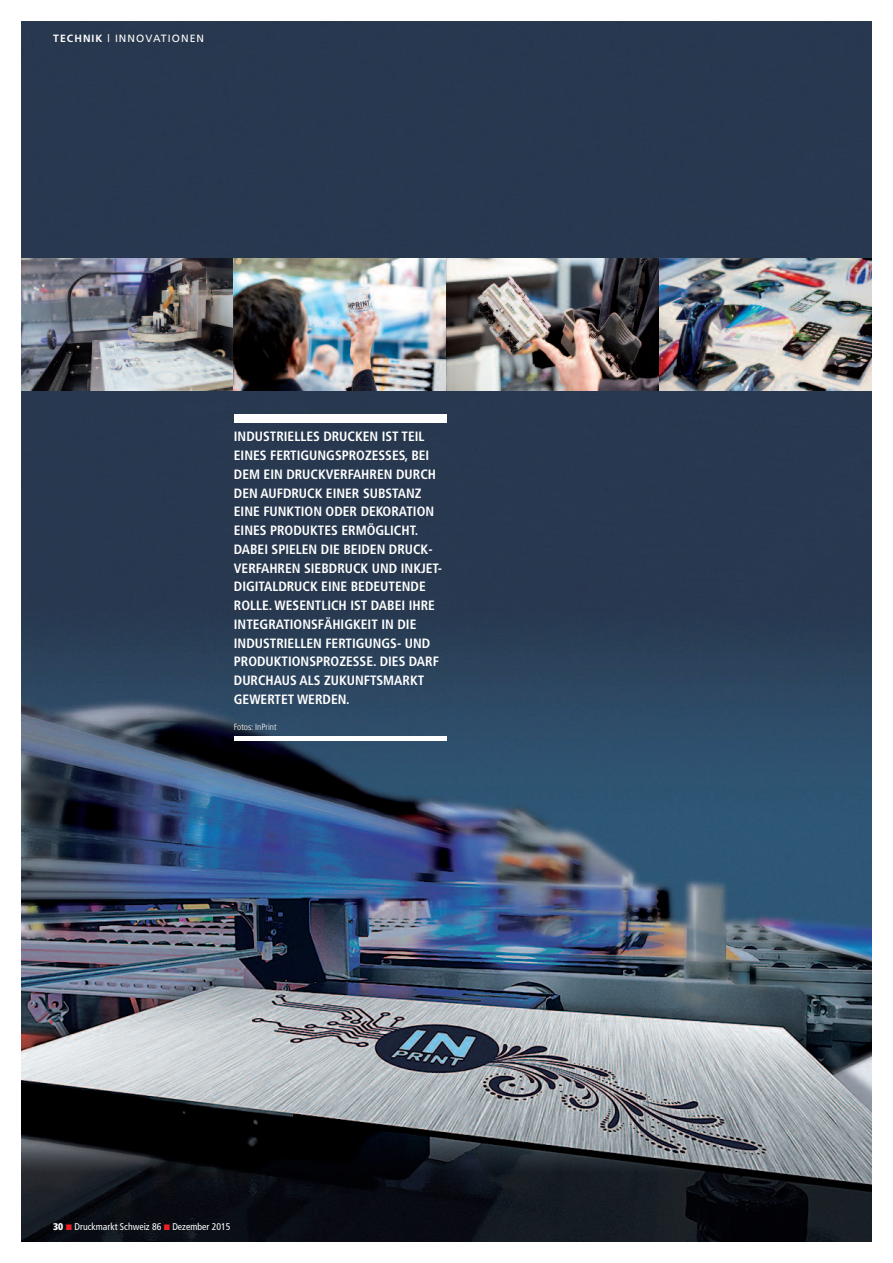
<style>
.page{position:relative;width:893px;height:1263px;background:#fff}
.page>*{position:absolute;margin:0;border:0;box-sizing:border-box;transform-origin:0 0}
.t1{font:700 condensed 13.5px/18.8px "Frutiger";color:#fff}
.t2{font:10.5px "Frutiger";letter-spacing:.1em;color:#fff}
.t3{font:condensed 9.75px "Frutiger";color:#fff}
.t4{font:300 condensed 9px "Frutiger";color:#fff}
.s1{font-weight:700}
.s2{font-weight:900}
</style>
<div class="page">
<img style="left:21px;top:21px;width:851px;height:1221px">
<div style="left:234px;top:414px;width:212px;height:9px;background:#fff"></div>
<div style="left:234px;top:736px;width:212px;height:5px;background:#fff"></div>
<img style="left:21px;top:259px;width:213px;height:131px">
<img style="left:234px;top:259px;width:212px;height:131px">
<img style="left:446px;top:259px;width:213px;height:131px">
<img style="left:659px;top:259px;width:213px;height:131px">
<svg style="left:66px;top:1224px;width:6px;height:6px"></svg>
<svg style="left:164px;top:1224px;width:6px;height:6px"></svg>
<p class="t2" style="left:53px;top:34px;width:152px"><span class="s1">TECHNIK</span> | INNOVATIONEN</p>
<p class="t1" style="left:234px;top:428px;width:210px">INDUSTRIELLES DRUCKEN IST TEIL<br>EINES FERTIGUNGSPROZESSES, BEI<br>DEM EIN DRUCKVERFAHREN DURCH<br>DEN AUFDRUCK EINER SUBSTANZ<br>EINE FUNKTION ODER DEKORATION<br>EINES PRODUKTES ERMÖGLICHT.<br>DABEI SPIELEN DIE BEIDEN DRUCK-<br>VERFAHREN SIEBDRUCK UND INKJET-<br>DIGITALDRUCK EINE BEDEUTENDE<br>ROLLE. WESENTLICH IST DABEI IHRE<br>INTEGRATIONSFÄHIGKEIT IN DIE<br>INDUSTRIELLEN FERTIGUNGS- UND<br>PRODUKTIONSPROZESSE. DIES DARF<br>DURCHAUS ALS ZUKUNFTSMARKT<br>GEWERTET WERDEN.</p>
<p class="t4" style="left:234px;top:723px;width:44px">Fotos: InPrint</p>
<p class="t3" style="left:53px;top:1222px;width:179px"><span class="s2">30</span> Druckmarkt Schweiz 86 Dezember 2015</p>
</div>
